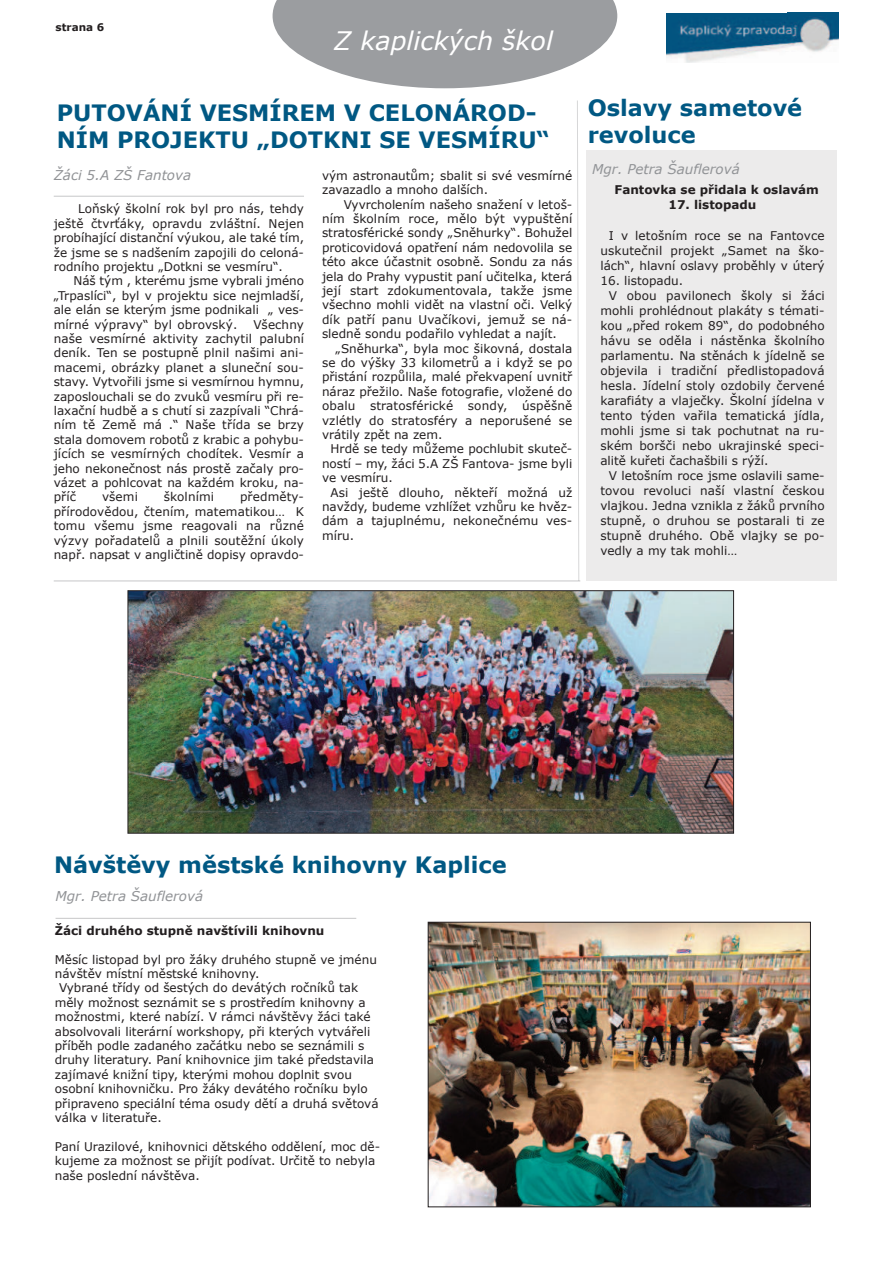
<style>
.page{position:relative;width:893px;height:1263px;background:#fff}
.page>*{position:absolute;margin:0;border:0;box-sizing:border-box;transform-origin:0 0}
.t1{font:italic 25.5px "Verdana";color:#fff}
.t2{font:700 22.5px/27px "Verdana";color:#005883}
.t3{font:italic 13.5px "Verdana";color:#919396}
.t4{font:12px/14.4px "Verdana";color:#231f20;text-align:justify}
.t5{font:700 12px "Verdana";color:#231f20}
.t6{font:700 10.5px "Verdana";color:#231f20}
</style>
<div class="page">
<img style="left:666px;top:13px;width:173px;height:50px">
<svg style="left:273px;top:0;width:344px;height:88px"></svg>
<hr style="left:54px;top:196px;width:250px;height:1px;background:#d6d7d8">
<div style="left:586px;top:150px;width:251px;height:431px;background:#ecebeb"></div>
<img style="left:130px;top:592px;width:602px;height:240px">
<div style="left:128px;top:590px;width:606px;height:244px;border:1px solid #231f20"></div>
<svg style="left:577px;top:100px;width:3px;height:482px"></svg>
<hr style="left:54px;top:580px;width:526px;height:1px;background:#dfdfe0">
<hr style="left:56px;top:918px;width:300px;height:1px;background:#d0d0d1">
<img style="left:430px;top:924px;width:379px;height:281px">
<div style="left:428px;top:922px;width:383px;height:285px;border:1px solid #231f20"></div>
<p class="t6" style="left:56px;top:20px;width:50px">strana 6</p>
<h1 class="t1" style="left:334px;top:23px;width:221px">Z kaplických škol</h1>
<h2 class="t2" style="left:57px;top:98px;width:495px">PUTOVÁNÍ VESMÍREM V CELONÁROD-<br>NÍM PROJEKTU „DOTKNI SE VESMÍRU“</h2>
<p class="t3" style="left:54px;top:166px;width:139px">Žáci 5.A ZŠ Fantova</p>
<p class="t4" style="left:322px;top:168px;width:252px">vým astronautům; sbalit si své vesmírné zavazadlo a mnoho dalších.</p>
<p class="t4" style="left:322px;top:197px;width:252px;text-indent:22px">Vyvrcholením našeho snažení v letoš&shy;ním školním roce, mělo být vypuštění stratosférické sondy „Sněhurky“. Bohužel proticovidová opatření nám nedovolila se této akce účastnit osobně. Sondu za nás jela do Prahy vypustit paní učitelka, která její start zdokumentovala, takže jsme všechno mohli vidět na vlastní oči. Velký dík patří panu Uvačíkovi, jemuž se ná&shy;sledně sondu podařilo vyhledat a najít.</p>
<p class="t4" style="left:322px;top:341px;width:252px;text-indent:14px">„Sněhurka“, byla moc šikovná, dostala se do výšky 33 kilometrů a i když se po přistání rozpůlila, malé překvapení uvnitř náraz přežilo. Naše fotografie, vložené do obalu stratosférické sondy, úspěšně vzlétly do stratosféry a neporušené se vrátily zpět na zem.</p>
<p class="t4" style="left:322px;top:442px;width:252px;text-indent:9px">Hrdě se tedy můžeme pochlubit skuteč&shy;ností – my, žáci 5.A ZŠ Fantova- jsme byli ve vesmíru.</p>
<p class="t4" style="left:322px;top:485px;width:252px;text-indent:9px">Asi ještě dlouho, někteří možná už navždy, budeme vzhlížet vzhůru ke hvěz&shy;dám a tajuplnému, nekonečnému ves&shy;míru.</p>
<p class="t4" style="left:54px;top:202px;width:252px;text-indent:24px">Loňský školní rok byl pro nás, tehdy ještě čtvrťáky, opravdu zvláštní. Nejen probíhající distanční výukou, ale také tím, že jsme se s nadšením zapojili do celoná&shy;rodního projektu „Dotkni se vesmíru“.</p>
<p class="t4" style="left:54px;top:274px;width:252px;text-indent:20px">Náš tým , kterému jsme vybrali jméno „Trpaslíci“, byl v projektu sice nejmladší, ale elán se kterým jsme podnikali „ ves&shy;mírné výpravy“ byl obrovský.</p>
<p class="t4" style="left:54px;top:317px;width:252px;text-indent:200px">Všechny naše vesmírné aktivity zachytil palubní deník. Ten se postupně plnil našimi ani&shy;macemi, obrázky planet a sluneční sou&shy;stavy. Vytvořili jsme si vesmírnou hymnu, zaposlouchali se do zvuků vesmíru při re&shy;laxační hudbě a s chutí si zazpívali “Chrá&shy;ním tě Země má .“ Naše třída se brzy stala domovem robotů z krabic a pohybu&shy;jících se vesmírných chodítek. Vesmír a jeho nekonečnost nás prostě začaly pro&shy;vázet a pohlcovat na každém kroku, na&shy;příč</p>
<p class="t4" style="left:54px;top:490px;width:252px;text-indent:186px">předměty&shy;přírodovědou, čtením, matematikou… K tomu všemu jsme reagovali na různé výzvy pořadatelů a plnili soutěžní úkoly např. napsat v angličtině dopisy opravdo-</p>
<p class="t4" style="left:102px;top:490px;width:37px">všemi</p>
<p class="t4" style="left:164px;top:490px;width:52px">školními</p>
<h2 class="t2" style="left:588px;top:94px;width:216px">Oslavy sametové revoluce</h2>
<p class="t3" style="left:592px;top:160px;width:149px">Mgr. Petra Šauflerová</p>
<p class="t5" style="left:614px;top:182px;width:206px">Fantovka se přidala k oslavám</p>
<p class="t5" style="left:669px;top:197px;width:89px">17. listopadu</p>
<p class="t4" style="left:600px;top:227px;width:226px;line-height:15px;text-indent:9px">I v letošním roce se na Fantovce uskutečnil projekt „Samet na ško&shy;lách“, hlavní oslavy proběhly v úterý</p>
<p class="t4" style="left:600px;top:273px;width:84px">16. listopadu.</p>
<p class="t4" style="left:609px;top:288px;width:217px">V obou pavilonech školy si žáci</p>
<p class="t4" style="left:600px;top:303px;width:226px">mohli prohlédnout plakáty s témati-</p>
<p class="t4" style="left:600px;top:318px;width:226px">kou „před rokem 89“, do podobného</p>
<p class="t4" style="left:600px;top:333px;width:226px">hávu se oděla i nástěnka školního</p>
<p class="t4" style="left:600px;top:348px;width:226px">parlamentu. Na stěnách k jídelně se</p>
<p class="t4" style="left:600px;top:363px;width:226px">objevila i tradiční předlistopadová</p>
<p class="t4" style="left:600px;top:378px;width:226px">hesla. Jídelní stoly ozdobily červené</p>
<p class="t4" style="left:600px;top:393px;width:226px">karafiáty a vlaječky. Školní jídelna v</p>
<p class="t4" style="left:600px;top:408px;width:226px">tento týden vařila tematická jídla,</p>
<p class="t4" style="left:600px;top:423px;width:226px">mohli jsme si tak pochutnat na ru-</p>
<p class="t4" style="left:600px;top:438px;width:226px">ském boršči nebo ukrajinské speci-</p>
<p class="t4" style="left:600px;top:453px;width:170px">alitě kuřeti čachašbili s rýží.</p>
<p class="t4" style="left:609px;top:468px;width:217px">V letošním roce jsme oslavili same-</p>
<p class="t4" style="left:600px;top:483px;width:226px">tovou revoluci naší vlastní českou</p>
<p class="t4" style="left:600px;top:498px;width:226px">vlajkou. Jedna vznikla z žáků prvního</p>
<p class="t4" style="left:600px;top:513px;width:226px">stupně, o druhou se postarali ti ze</p>
<p class="t4" style="left:600px;top:528px;width:226px">stupně druhého. Obě vlajky se po-</p>
<p class="t4" style="left:600px;top:543px;width:138px">vedly a my tak mohli…</p>
<h2 class="t2" style="left:54px;top:850px;width:454px">Návštěvy městské knihovny Kaplice</h2>
<p class="t3" style="left:56px;top:887px;width:149px">Mgr. Petra Šauflerová</p>
<p class="t5" style="left:55px;top:922px;width:271px">Žáci druhého stupně navštívili knihovnu</p>
<p class="t4" style="left:55px;top:952px;width:324px">Měsíc listopad byl pro žáky druhého stupně ve jménu</p>
<p class="t4" style="left:55px;top:966px;width:206px">návštěv místní městské knihovny.</p>
<p class="t4" style="left:59px;top:981px;width:301px">Vybrané třídy od šestých do devátých ročníků tak</p>
<p class="t4" style="left:55px;top:995px;width:312px">měly možnost seznámit se s prostředím knihovny a</p>
<p class="t4" style="left:55px;top:1009px;width:317px">možnostmi, které nabízí. V rámci návštěvy žáci také</p>
<p class="t4" style="left:55px;top:1024px;width:317px">absolvovali literární workshopy, při kterých vytvářeli</p>
<p class="t4" style="left:55px;top:1038px;width:311px">příběh podle zadaného začátku nebo se seznámili s</p>
<p class="t4" style="left:55px;top:1053px;width:321px">druhy literatury. Paní knihovnice jim také představila</p>
<p class="t4" style="left:55px;top:1067px;width:299px">zajímavé knižní tipy, kterými mohou doplnit svou</p>
<p class="t4" style="left:55px;top:1081px;width:314px">osobní knihovničku. Pro žáky devátého ročníku bylo</p>
<p class="t4" style="left:55px;top:1096px;width:325px">připraveno speciální téma osudy dětí a druhá světová</p>
<p class="t4" style="left:55px;top:1110px;width:108px">válka v literatuře.</p>
<p class="t4" style="left:55px;top:1139px;width:327px;text-align:left">Paní Urazilové, knihovnici dětského oddělení, moc dě&shy;kujeme za možnost se přijít podívat. Určitě to nebyla naše poslední návštěva.</p>
</div>
